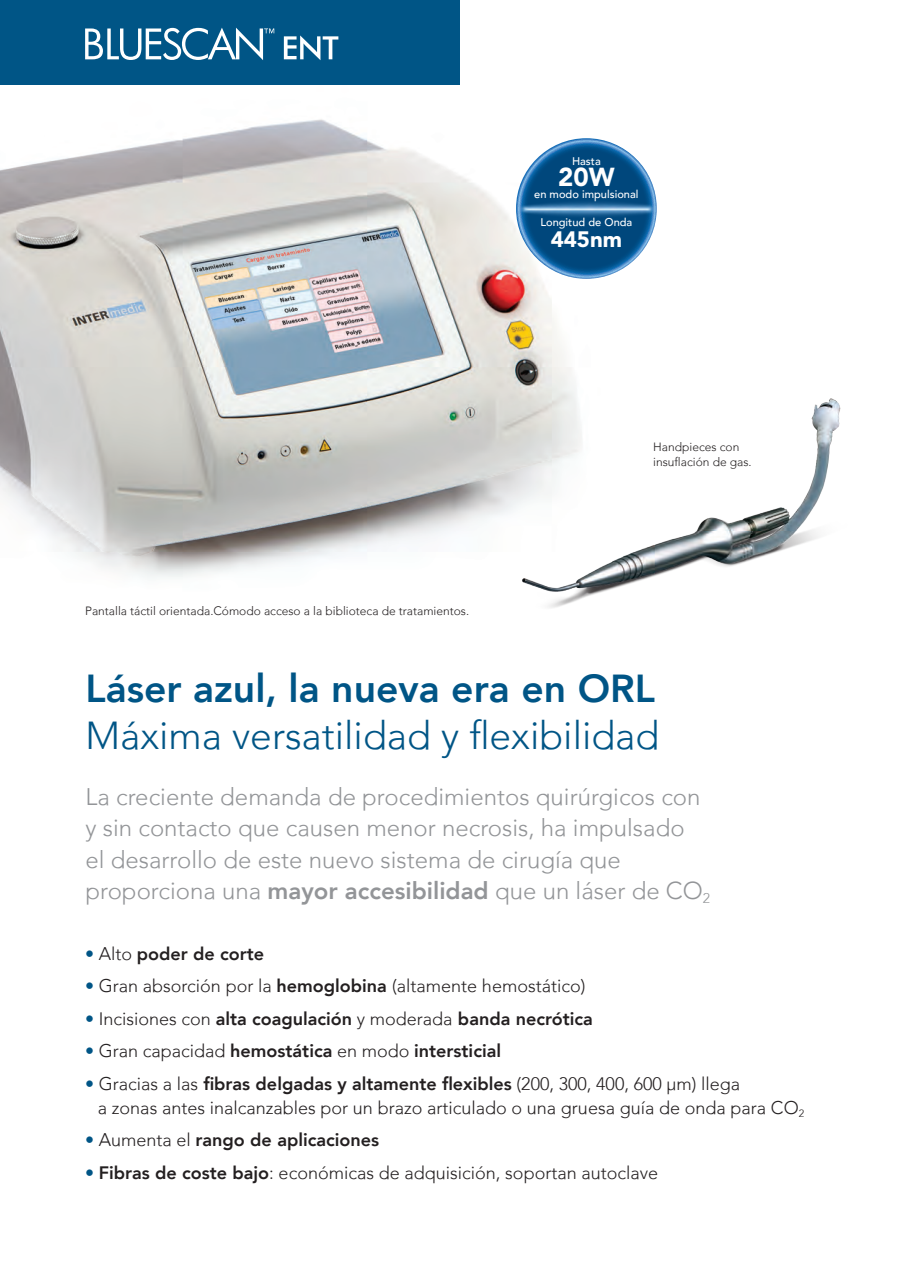
<style>
.page{position:relative;width:898px;height:1263px;background:#fff}
.page>*{position:absolute;margin:0;border:0;box-sizing:border-box;transform-origin:0 0}
.t1{font:300 39px "Avenir";color:#005586}
.t2{font:800 39px "Avenir";color:#005586}
.t3{font:900 25.8px "Avenir LT Std";color:#fff}
.t4{font:300 24px/31.5px "Avenir";color:#939598}
.t5{font:900 22.2px "Avenir LT Std";color:#fff}
.t6{font:300 18px/24px "Avenir";color:#231f20}
.t7{font:800 18px "Avenir";color:#231f20}
.t8{font:300 12px/15px "Avenir";color:#231f20}
.t9{font:500 11.1px "Avenir";color:#fff}
.s1{font-weight:800}
.s2{font-weight:300;color:#005586}
.s3{font-weight:300}
.s4{color:#005586}
</style>
<div class="page">
<img style="left:0;top:0;width:657px;height:578px">
<div style="left:0;top:0;width:459px;height:85px;background:#005586"></div>
<img style="left:470px;top:347px;width:371px;height:261px">
<svg style="left:85px;top:28px;width:189px;height:32px"></svg>
<svg style="left:284px;top:35px;width:54px;height:25px"></svg>
<svg style="left:516px;top:138px;width:140px;height:141px;background:#10588f"></svg>
<img style="left:516px;top:191px;width:140px;height:39px">
<p class="t9" style="left:571px;top:154px;width:30px">Hasta</p>
<p class="t9" style="left:534px;top:188px;width:106px">en modo impulsional</p>
<h2 class="t3" style="left:558px;top:162px;width:58px">20W</h2>
<p class="t9" style="left:540px;top:216px;width:93px">Longitud de Onda</p>
<p class="t5" style="left:550px;top:226px;width:73px">445nm</p>
<p class="t8" style="left:85px;top:603px;width:385px">Pantalla táctil orientada.Cómodo acceso a la biblioteca de tratamientos.</p>
<p class="t8" style="left:653px;top:440px;width:100px">Handpieces con insuflación de gas.</p>
<h1 class="t2" style="left:85px;top:658px;width:571px">Láser azul, la nueva era en ORL</h1>
<h1 class="t1" style="left:85px;top:712px;width:575px">Máxima versatilidad y flexibilidad</h1>
<h3 class="t4" style="left:85px;top:781px;width:626px">La creciente demanda de procedimientos quirúrgicos con y sin contacto que causen menor necrosis, ha impulsado<br>el desarrollo de este nuevo sistema de cirugía que proporciona una <span class="s1">mayor accesibilidad</span> que un láser de CO<sub>2</sub></h3>
<p class="t7" style="left:85px;top:940px;width:181px"><span class="s2">•</span> <span class="s3">Alto</span> poder de corte</p>
<p class="t6" style="left:85px;top:974px;width:501px"><span class="s4">•</span> Gran absorción por la <span class="s1">hemoglobina</span> (altamente hemostático)</p>
<p class="t7" style="left:85px;top:1005px;width:509px"><span class="s2">•</span> <span class="s3">Incisiones con</span> alta coagulación <span class="s3">y moderada</span> banda necrótica</p>
<p class="t7" style="left:85px;top:1037px;width:417px"><span class="s2">•</span> <span class="s3">Gran capacidad</span> hemostática <span class="s3">en modo</span> intersticial</p>
<p class="t6" style="left:98px;top:1072px;width:707px;text-indent:-13px"><span class="s4">•</span> Gracias a las <span class="s1">fibras delgadas y altamente flexibles</span> (200, 300, 400, 600 µm) llega<br>a zonas antes inalcanzables por un brazo articulado o una gruesa guía de onda para CO<sub>2</sub></p>
<p class="t7" style="left:85px;top:1126px;width:295px"><span class="s2">•</span> <span class="s3">Aumenta el</span> rango de aplicaciones</p>
<p class="t6" style="left:85px;top:1161px;width:574px"><span class="s4">•</span> <span class="s1">Fibras de coste bajo</span>: económicas de adquisición, soportan autoclave</p>
</div>
